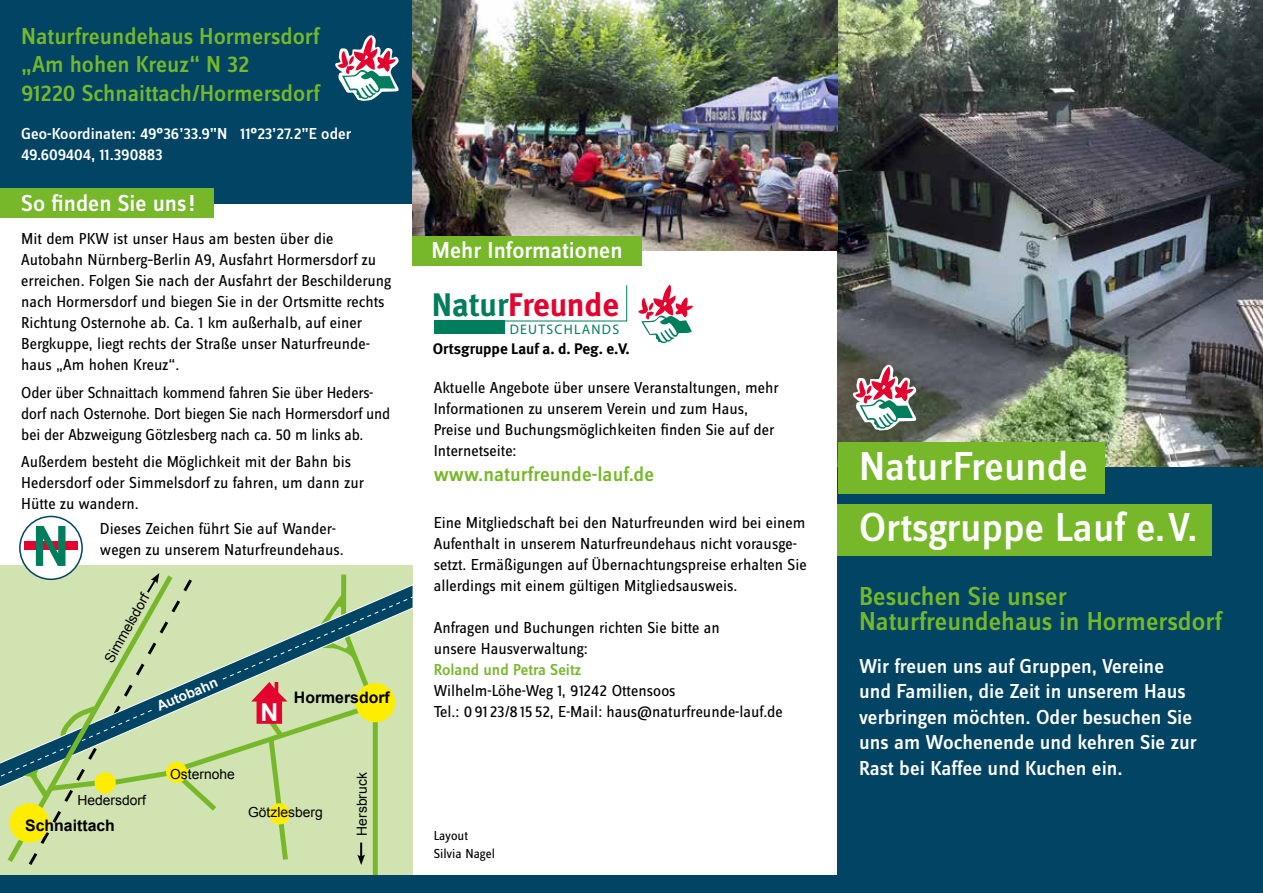
<style>
.page{position:relative;width:1263px;height:893px;background:#fff}
.page>*{position:absolute;margin:0;border:0;box-sizing:border-box;transform-origin:0 0}
.t1{font:500 42px/61.2px "Zine Sans Display OT";color:#fff}
.t2{font:700 32.55px "Meta";color:#e4032e}
.t3{font:500 27px/25.5px "Zine Sans Display OT";color:#76b82a}
.t4{font:700 24.75px "Arial";color:#fff}
.t5{font:500 24px/28.8px "Zine Sans Display OT";color:#76b82a}
.t6{font:500 24px "Zine Sans Display OT";color:#fff}
.t7{font:500 21px/25.5px "Zine Sans Display OT";color:#fff}
.t8{font:500 21px "Zine Sans Display OT";color:#76b82a}
.t9{font:16.5px/21px "Zine Sans Display OT";color:#000}
.t10{font:500 16.5px/21px "Zine Sans Display OT";color:#fff}
.t11{font:500 16.5px "Zine Sans Display OT";color:#76b82a}
.t12{font:700 15.9px "Arial";color:#000}
.t13{font:700 15.3px "Meta";color:#000}
.t14{font:13.8px "Arial";color:#000}
.t15{font:13.8px "Myriad Pro";letter-spacing:.09em;color:#007d5c}
.t16{font:700 13.8px "Arial";color:#fff}
.t17{font:13.5px/18px "Zine Sans Display OT";color:#000}
.s1{color:#007d5c}
</style>
<div class="page">
<div style="left:0;top:566px;width:412px;height:310px;background:#d0e3b0"></div>
<div style="left:373px;top:719px;width:5px;height:157px;background:#76b82a"></div>
<svg style="left:0;top:573px;width:412px;height:292px"></svg>
<div style="left:0;top:0;width:412px;height:203px;background:#014463"></div>
<img style="left:838px;top:0;width:425px;height:468px">
<img style="left:412px;top:0;width:426px;height:251px">
<svg style="left:335px;top:35px;width:64px;height:66px"></svg>
<div style="left:0;top:876px;width:411px;height:17px;background:#014463"></div>
<div style="left:411px;top:876px;width:427px;height:17px;background:#014463"></div>
<div style="left:838px;top:468px;width:425px;height:425px;background:#014463"></div>
<div style="left:838px;top:442px;width:266px;height:51px;background:#76b82a"></div>
<div style="left:838px;top:505px;width:374px;height:51px;background:#76b82a"></div>
<svg style="left:853px;top:365px;width:63px;height:66px"></svg>
<div style="left:412px;top:236px;width:230px;height:30px;background:#76b82a"></div>
<div style="left:0;top:188px;width:213px;height:30px;background:#76b82a"></div>
<div style="left:20px;top:516px;width:62px;height:63px;background:#fff;border-radius:50%"></div>
<div style="left:19px;top:516px;width:64px;height:64px;border:2px solid #014463;border-radius:50%"></div>
<div style="left:24px;top:541px;width:54px;height:9px;background:#e4032e"></div>
<svg style="left:36px;top:526px;width:29px;height:40px"></svg>
<svg style="left:638px;top:284px;width:55px;height:60px"></svg>
<div style="left:434px;top:320px;width:70px;height:14px;background:#007d5c"></div>
<svg style="left:504px;top:285px;width:124px;height:37px"></svg>
<h3 class="t5" style="left:21px;top:21px;width:300px">Naturfreundehaus Hormersdorf „Am hohen Kreuz“ N 32<br>91220 Schnaittach/Hormersdorf</h3>
<p class="t10" style="left:21px;top:123px;width:332px">Geo-Koordinaten: 49°36’33.9”N 11°23’27.2”E oder<br>49.609404, 11.390883</p>
<h3 class="t6" style="left:21px;top:189px;width:176px">So finden Sie uns!</h3>
<p class="t9" style="left:21px;top:228px;width:371px">Mit dem PKW ist unser Haus am besten über die Autobahn Nürnberg–Berlin A9, Ausfahrt Hormersdorf zu erreichen. Folgen Sie nach der Ausfahrt der Beschilderung nach Hormersdorf und biegen Sie in der Ortsmitte rechts Richtung Osternohe ab. Ca. 1 km außerhalb, auf einer Bergkuppe, liegt rechts der Straße unser Naturfreunde&shy;haus „Am hohen Kreuz“.</p>
<p class="t9" style="left:21px;top:382px;width:371px">Oder über Schnaittach kommend fahren Sie über Heders&shy;dorf nach Osternohe. Dort biegen Sie nach Hormersdorf und bei der Abzweigung Götzlesberg nach ca. 50 m links ab.</p>
<p class="t9" style="left:21px;top:451px;width:344px">Außerdem besteht die Möglichkeit mit der Bahn bis<br>Hedersdorf oder Simmelsdorf zu fahren, um dann zur<br>Hütte zu wandern.</p>
<p class="t9" style="left:100px;top:518px;width:245px">Dieses Zeichen führt Sie auf Wander&shy;wegen zu unserem Naturfreundehaus.</p>
<p class="t14" style="left:100px;top:657px;width:79px;rotate:-61deg">Simmelsdorf</p>
<p class="t16" style="left:154px;top:698px;width:66px;rotate:-23deg">Autobahn</p>
<h3 class="t4" style="left:260px;top:695px;width:19px">N</h3>
<p class="t12" style="left:294px;top:687px;width:97px">Hormersdorf</p>
<p class="t14" style="left:77px;top:791px;width:70px">Hedersdorf</p>
<p class="t12" style="left:25px;top:815px;width:91px">Schnaittach</p>
<p class="t14" style="left:170px;top:765px;width:66px">Osternohe</p>
<p class="t14" style="left:248px;top:803px;width:76px">Götzlesberg</p>
<p class="t14" style="left:353px;top:835px;width:65px;rotate:-90deg">Hersbruck</p>
<h3 class="t6" style="left:432px;top:236px;width:193px">Mehr Informationen</h3>
<h2 class="t2" style="left:432px;top:285px;width:189px"><span class="s1">Natur</span>Freunde</h2>
<p class="t15" style="left:510px;top:321px;width:111px">DEUTSCHLANDS</p>
<p class="t13" style="left:433px;top:339px;width:198px">Ortsgruppe Lauf a. d. Peg. e.V.</p>
<p class="t9" style="left:434px;top:377px;width:347px">Aktuelle Angebote über unsere Veranstaltungen, mehr Informationen zu unserem Verein und zum Haus, Preise und Buchungsmöglichkeiten finden Sie auf der Internetseite:</p>
<p class="t8" style="left:434px;top:462px;width:222px">www.naturfreunde-lauf.de</p>
<p class="t9" style="left:434px;top:512px;width:374px">Eine Mitgliedschaft bei den Naturfreunden wird bei einem Aufenthalt in unserem Naturfreundehaus nicht vorausge&shy;setzt. Ermäßigungen auf Übernachtungspreise erhalten Sie allerdings mit einem gültigen Mitgliedsausweis.</p>
<p class="t9" style="left:434px;top:617px;width:288px">Anfragen und Buchungen richten Sie bitte an unsere Hausverwaltung:</p>
<p class="t11" style="left:434px;top:659px;width:149px">Roland und Petra Seitz</p>
<p class="t9" style="left:434px;top:680px;width:351px">Wilhelm-Löhe-Weg 1, 91242 Ottensoos<br>Tel.: 091 23/815 52, E-Mail: haus@naturfreunde-lauf.de</p>
<p class="t17" style="left:434px;top:826px;width:63px">Layout<br>Silvia Nagel</p>
<h1 class="t1" style="left:859px;top:435px;width:340px">NaturFreunde<br>Ortsgruppe Lauf e.V.</h1>
<h3 class="t3" style="left:859px;top:583px;width:365px">Besuchen Sie unser<br>Naturfreundehaus in Hormersdorf</h3>
<p class="t7" style="left:859px;top:653px;width:340px">Wir freuen uns auf Gruppen, Vereine und Familien, die Zeit in unserem Haus verbringen möchten. Oder besuchen Sie uns am Wochenende und kehren Sie zur Rast bei Kaffee und Kuchen ein.</p>
</div>
